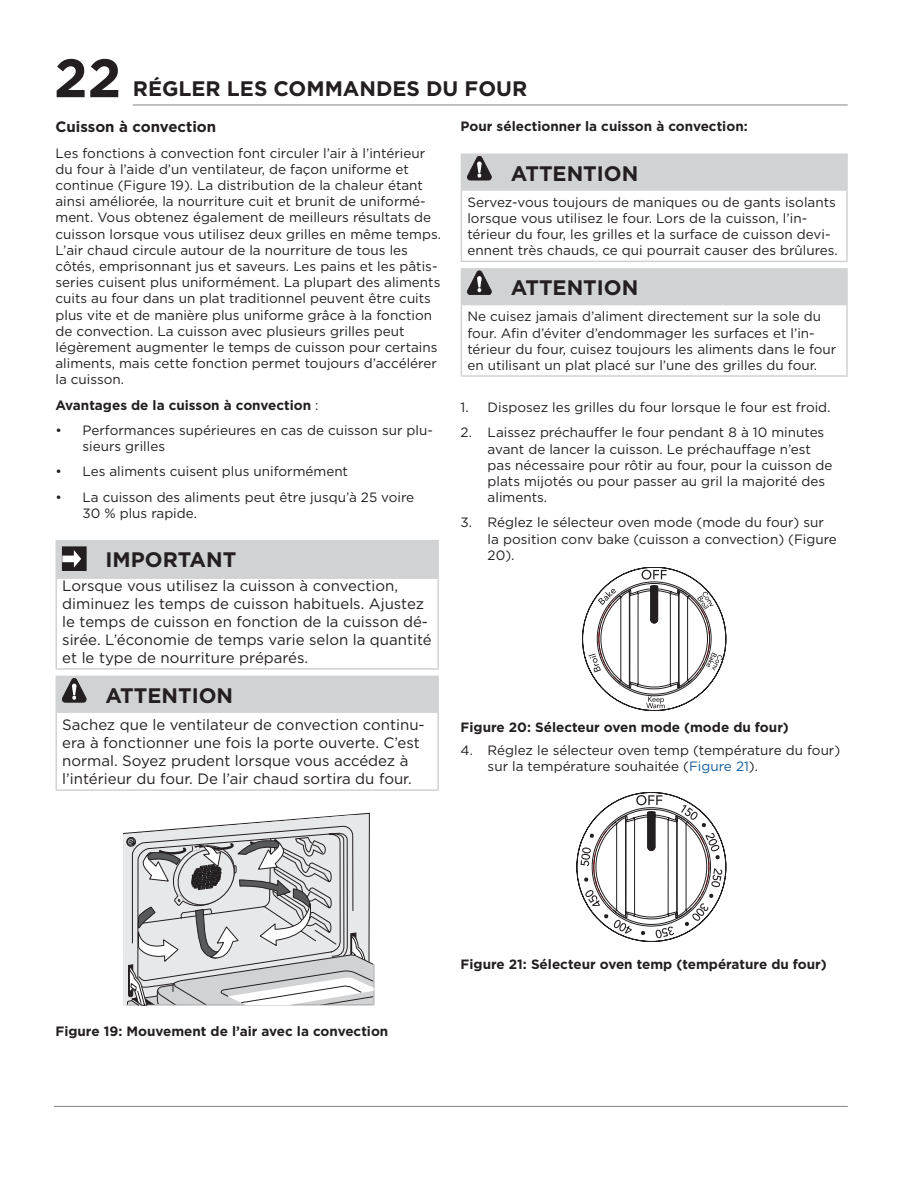
<style>
.page{position:relative;width:918px;height:1188px;background:#fff}
.page>*{position:absolute;margin:0;border:0;box-sizing:border-box;transform-origin:0 0}
.t1{font:700 54px "Gotham";color:#231f20}
.t2{font:700 21px "Gotham";color:#231f20}
.t3{font:15px/18px "Gotham";color:#231f20}
.t4{font:700 15px "Gotham";color:#231f20}
.t5{font:13.5px/16.2px "Gotham";color:#231f20}
.t6{font:700 13.5px "Gotham";color:#231f20}
.s1{font-weight:400}
.s2{color:#175d9e}
</style>
<div class="page">
<hr style="left:54px;top:1106px;width:794px;height:1px;background:#231f20">
<hr style="left:437px;top:579px;width:2px;height:89px;background:#d1d2d4">
<hr style="left:56px;top:540px;width:44px;height:1px;background:#d1d2d4">
<hr style="left:100px;top:540px;width:339px;height:1px;background:#d1d2d4">
<hr style="left:437px;top:541px;width:2px;height:36px;background:#d1d2d4">
<hr style="left:56px;top:577px;width:44px;height:2px;background:#d1d2d4">
<hr style="left:56px;top:579px;width:1px;height:89px;background:#d1d2d4">
<hr style="left:100px;top:577px;width:339px;height:2px;background:#d1d2d4">
<hr style="left:56px;top:668px;width:44px;height:2px;background:#d1d2d4">
<hr style="left:100px;top:668px;width:339px;height:2px;background:#d1d2d4">
<div style="left:56px;top:541px;width:381px;height:36px;background:#d1d2d4"></div>
<hr style="left:437px;top:713px;width:2px;height:76px;background:#d1d2d4">
<hr style="left:100px;top:676px;width:339px;height:1px;background:#d1d2d4">
<hr style="left:437px;top:677px;width:2px;height:34px;background:#d1d2d4">
<hr style="left:56px;top:711px;width:44px;height:2px;background:#d1d2d4">
<hr style="left:56px;top:713px;width:1px;height:76px;background:#d1d2d4">
<hr style="left:100px;top:711px;width:339px;height:2px;background:#d1d2d4">
<hr style="left:56px;top:789px;width:44px;height:2px;background:#d1d2d4">
<hr style="left:100px;top:789px;width:339px;height:2px;background:#d1d2d4">
<div style="left:56px;top:676px;width:381px;height:35px;background:#d1d2d4"></div>
<svg style="left:209px;top:815px;width:146px;height:11px"></svg>
<svg style="left:123px;top:826px;width:252px;height:180px;background:#c9c9ca"></svg>
<hr style="left:846px;top:191px;width:2px;height:70px;background:#d1d2d4">
<hr style="left:461px;top:153px;width:44px;height:2px;background:#d1d2d4">
<hr style="left:505px;top:153px;width:343px;height:2px;background:#d1d2d4">
<hr style="left:846px;top:155px;width:2px;height:34px;background:#d1d2d4">
<hr style="left:461px;top:189px;width:44px;height:2px;background:#d1d2d4">
<hr style="left:461px;top:191px;width:1px;height:70px;background:#d1d2d4">
<hr style="left:505px;top:189px;width:343px;height:2px;background:#d1d2d4">
<hr style="left:461px;top:261px;width:44px;height:1px;background:#d1d2d4">
<hr style="left:505px;top:261px;width:343px;height:1px;background:#d1d2d4">
<div style="left:461px;top:155px;width:385px;height:34px;background:#d1d2d4"></div>
<hr style="left:846px;top:305px;width:2px;height:70px;background:#d1d2d4">
<hr style="left:461px;top:268px;width:44px;height:2px;background:#d1d2d4">
<hr style="left:505px;top:268px;width:343px;height:2px;background:#d1d2d4">
<hr style="left:846px;top:270px;width:2px;height:34px;background:#d1d2d4">
<hr style="left:461px;top:305px;width:1px;height:70px;background:#d1d2d4">
<hr style="left:505px;top:304px;width:343px;height:1px;background:#d1d2d4">
<hr style="left:461px;top:375px;width:44px;height:2px;background:#d1d2d4">
<hr style="left:505px;top:375px;width:343px;height:2px;background:#d1d2d4">
<div style="left:461px;top:270px;width:385px;height:35px;background:#d1d2d4"></div>
<hr style="left:133px;top:104px;width:715px;height:2px;background:#231f20">
<svg style="left:577px;top:792px;width:149px;height:150px"></svg>
<svg style="left:582px;top:567px;width:144px;height:144px"></svg>
<h1 class="t1" style="left:54px;top:42px;width:69px">22</h1>
<p class="t4" style="left:56px;top:117px;width:162px">Cuisson à convection</p>
<p class="t5" style="left:56px;top:145px;width:386px">Les fonctions à convection font circuler l’air à l’intérieur du four à l’aide d’un ventilateur, de façon uniforme et continue (Figure 19). La distribution de la chaleur étant ainsi améliorée, la nourriture cuit et brunit de uniformé&shy;ment. Vous obtenez également de meilleurs résultats de cuisson lorsque vous utilisez deux grilles en même temps.<br>L’air chaud circule autour de la nourriture de tous les côtés, emprisonnant jus et saveurs. Les pains et les pâtis&shy;series cuisent plus uniformément. La plupart des aliments cuits au four dans un plat traditionnel peuvent être cuits plus vite et de manière plus uniforme grâce à la fonction de convection. La cuisson avec plusieurs grilles peut légèrement augmenter le temps de cuisson pour certains aliments, mais cette fonction permet toujours d’accélérer la cuisson.</p>
<p class="t6" style="left:56px;top:396px;width:265px">Avantages de la cuisson à convection <span class="s1">:</span></p>
<p class="t5" style="left:82px;top:422px;width:352px;text-indent:-27px">• Performances supérieures en cas de cuisson sur plu&shy;sieurs grilles</p>
<p class="t5" style="left:56px;top:463px;width:294px">• Les aliments cuisent plus uniformément</p>
<p class="t5" style="left:82px;top:488px;width:333px;text-indent:-27px">• La cuisson des aliments peut être jusqu’à 25 voire<br>30 % plus rapide.</p>
<h2 class="t2" style="left:106px;top:546px;width:132px">IMPORTANT</h2>
<p class="t3" style="left:62px;top:576px;width:371px">Lorsque vous utilisez la cuisson à convection, diminuez les temps de cuisson habituels. Ajustez le temps de cuisson en fonction de la cuisson dé&shy;sirée. L’économie de temps varie selon la quantité et le type de nourriture préparés.</p>
<h2 class="t2" style="left:106px;top:681px;width:129px">ATTENTION</h2>
<p class="t3" style="left:62px;top:715px;width:364px">Sachez que le ventilateur de convection continu&shy;era à fonctionner une fois la porte ouverte. C’est normal. Soyez prudent lorsque vous accédez à l’intérieur du four. De l’air chaud sortira du four.</p>
<h2 class="t2" style="left:133px;top:74px;width:396px">RÉGLER LES COMMANDES DU FOUR</h2>
<p class="t6" style="left:461px;top:118px;width:289px">Pour sélectionner la cuisson à convection:</p>
<h2 class="t2" style="left:511px;top:159px;width:129px">ATTENTION</h2>
<p class="t5" style="left:467px;top:194px;width:370px">Servez-vous toujours de maniques ou de gants isolants lorsque vous utilisez le four. Lors de la cuisson, l’in&shy;térieur du four, les grilles et la surface de cuisson devi&shy;ennent très chauds, ce qui pourrait causer des brûlures.</p>
<h2 class="t2" style="left:511px;top:274px;width:129px">ATTENTION</h2>
<p class="t5" style="left:467px;top:308px;width:371px">Ne cuisez jamais d’aliment directement sur la sole du four. Afin d’éviter d’endommager les surfaces et l’in&shy;térieur du four, cuisez toujours les aliments dans le four en utilisant un plat placé sur l’une des grilles du four.</p>
<p class="t5" style="left:461px;top:399px;width:369px">1. Disposez les grilles du four lorsque le four est froid.</p>
<p class="t5" style="left:488px;top:424px;width:346px;text-indent:-27px">2. Laissez préchauffer le four pendant 8 à 10 minutes avant de lancer la cuisson. Le préchauffage n’est pas nécessaire pour rôtir au four, pour la cuisson de plats mijotés ou pour passer au gril la majorité des aliments.</p>
<p class="t5" style="left:488px;top:514px;width:351px;text-indent:-27px">3. Réglez le sélecteur oven mode (mode du four) sur la position conv bake (cuisson a convection) (Figure<br>20).</p>
<p class="t6" style="left:461px;top:718px;width:330px">Figure 20: Sélecteur oven mode (mode du four)</p>
<p class="t5" style="left:488px;top:741px;width:354px;text-indent:-27px">4. Réglez le sélecteur oven temp (température du four) sur la température souhaitée (<span class="s2">Figure 21</span>).</p>
<p class="t6" style="left:56px;top:1023px;width:334px">Figure 19: Mouvement de l’air avec la convection</p>
<p class="t6" style="left:461px;top:956px;width:368px">Figure 21: Sélecteur oven temp (température du four)</p>
</div>
